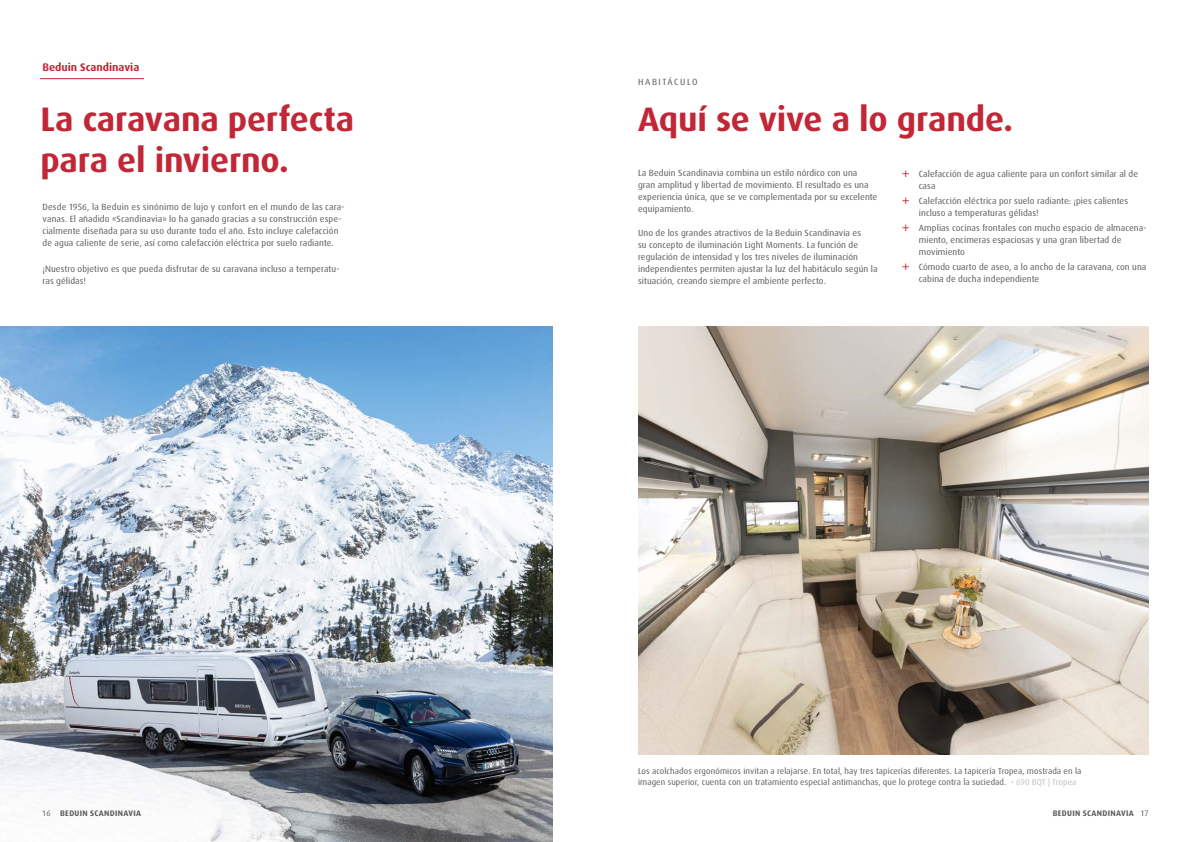
<style>
.page{position:relative;width:1191px;height:842px;background:#fff}
.page>*{position:absolute;margin:0;border:0;box-sizing:border-box;transform-origin:0 0}
.t1{font:700 34px/40.8px "Dax Pro";letter-spacing:-.005em;color:#c12736}
.t2{font:700 11px "Dax Pro";color:#c12736}
.t3{font:9px/12px "Dax Pro";letter-spacing:.01em;color:#58595b}
.t4{font:9px "Dax Pro";letter-spacing:.175em;color:#58595b}
.t5{font:8.5px/11px "Dax Pro";letter-spacing:.01em;color:#58595b}
.t6{font:700 8px "Dax Pro";letter-spacing:.04em;color:#58595b}
.s1{color:#bcbec0}
.s2{font-weight:400}
</style>
<div class="page">
<img style="left:0;top:326px;width:553px;height:516px">
<img style="left:638px;top:326px;width:510px;height:428px">
<hr style="left:40px;top:78px;width:104px;height:1px;background:#c12736">
<p class="t2" style="left:42px;top:60px;width:98px">Beduin Scandinavia</p>
<h1 class="t1" style="left:40px;top:99px;width:315px">La caravana perfecta para el invierno.</h1>
<p class="t3" style="left:42px;top:201px;width:303px">Desde 1956, la Beduin es sinónimo de lujo y confort en el mundo de las cara&shy;vanas. El añadido «Scandinavia» lo ha ganado gracias a su construcción espe&shy;cialmente diseñada para su uso durante todo el año. Esto incluye calefacción de agua caliente de serie, así como calefacción eléctrica por suelo radiante.</p>
<p class="t3" style="left:42px;top:263px;width:298px">¡Nuestro objetivo es que pueda disfrutar de su caravana incluso a temperatu&shy;ras gélidas!</p>
<p class="t4" style="left:638px;top:76px;width:61px">HABITÁCULO</p>
<h1 class="t1" style="left:638px;top:99px;width:377px">Aquí se vive a lo grande.</h1>
<p class="t3" style="left:638px;top:167px;width:241px">La Beduin Scandinavia combina un estilo nórdico con una<br>gran amplitud y libertad de movimiento. El resultado es una experiencia única, que se ve complementada por su excelente equipamiento.</p>
<p class="t3" style="left:638px;top:227px;width:241px">Uno de los grandes atractivos de la Beduin Scandinavia es<br>su concepto de iluminación Light Moments. La función de regulación de intensidad y los tres niveles de iluminación independientes permiten ajustar la luz del habitáculo según la situación, creando siempre el ambiente perfecto.</p>
<p class="t3" style="left:918px;top:168px;width:221px">Calefacción de agua caliente para un confort similar al de casa</p>
<p class="t3" style="left:918px;top:195px;width:211px">Calefacción eléctrica por suelo radiante: ¡pies calientes incluso a temperaturas gélidas!</p>
<p class="t3" style="left:918px;top:222px;width:229px">Amplias cocinas frontales con mucho espacio de almacena&shy;miento, encimeras espaciosas y una gran libertad de movimiento</p>
<p class="t3" style="left:918px;top:261px;width:229px">Cómodo cuarto de aseo, a lo ancho de la caravana, con una cabina de ducha independiente</p>
<p class="t5" style="left:638px;top:765px;width:445px">Los acolchados ergonómicos invitan a relajarse. En total, hay tres tapicerías diferentes. La tapicería Tropea, mostrada en la imagen superior, cuenta con un tratamiento especial antimanchas, que lo protege contra la suciedad. <span class="s1">• 690 BQT | Tropea</span></p>
<p class="t6" style="left:42px;top:808px;width:100px"><span class="s2">16</span> BEDUIN SCANDINAVIA</p>
<p class="t6" style="left:1052px;top:808px;width:97px">BEDUIN SCANDINAVIA <span class="s2">17</span></p>
</div>
